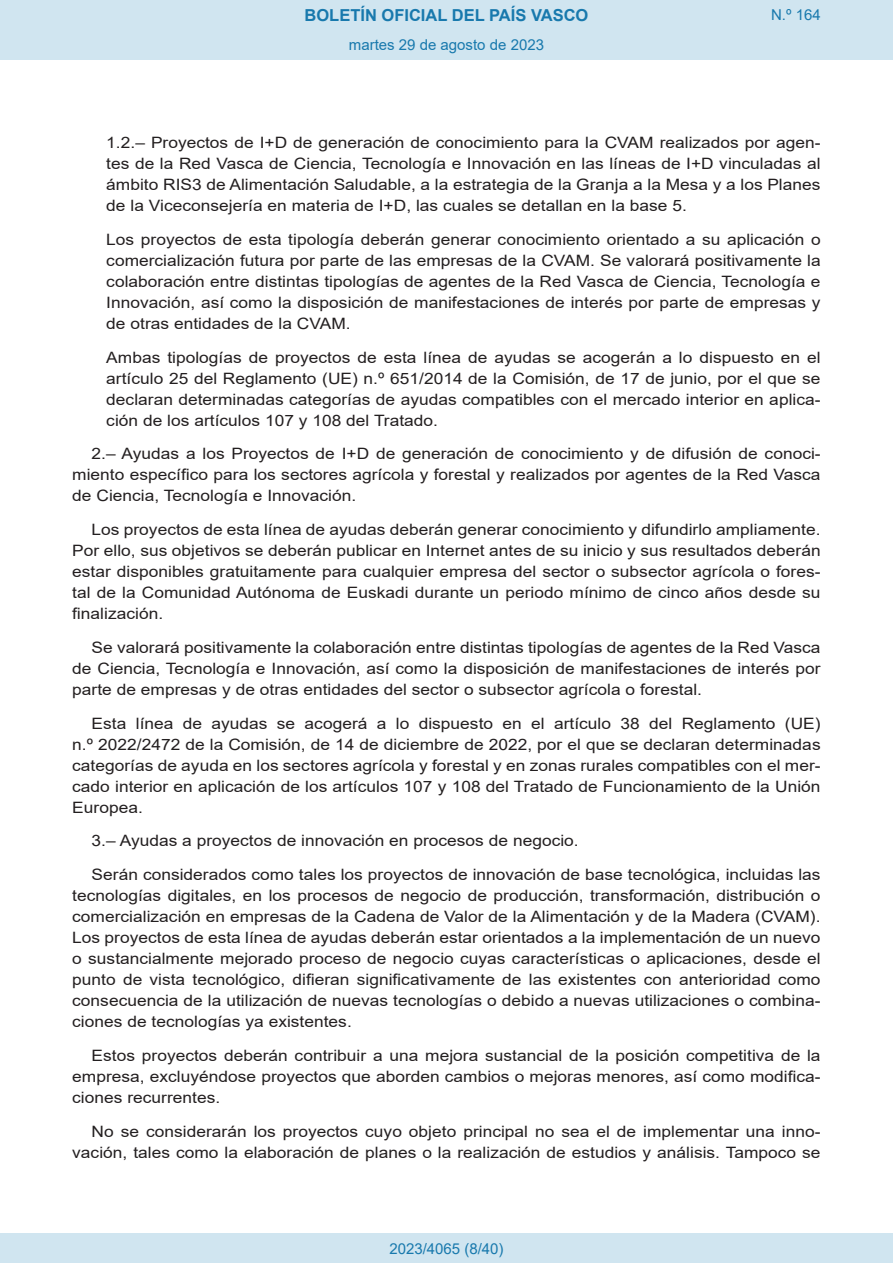
<style>
.page{position:relative;width:893px;height:1263px;background:#fff}
.page>*{position:absolute;margin:0;border:0;box-sizing:border-box;transform-origin:0 0}
.t1{font:700 16.5px "Arial";color:#1879ad}
.BOPVDetalle{font:15.6px/21px "Arial";color:#231f20;text-align:justify;scale:1.11 1}
.BOPVDetalle1{font:15.6px/21px "Arial";color:#231f20;text-align:justify;scale:1.11 1}
.Paginacion_Centro{font:15px "Arial";color:#1879ad}
</style>
<div class="page">
<div style="left:0;top:0;width:893px;height:60px;background:#d0e5f0"></div>
<div style="left:0;top:1233px;width:893px;height:30px;background:#d0e5f0"></div>
<p class="t1" style="left:305px;top:3px;width:285px">BOLETÍN OFICIAL DEL PAÍS VASCO</p>
<p class="Paginacion_Centro" style="left:349px;top:35px;width:197px">martes 29 de agosto de 2023</p>
<p class="Paginacion_Centro" style="left:771px;top:5px;width:51px">N.º 164</p>
<p class="BOPVDetalle1" style="left:106px;top:132px;width:645px">1.2.– Proyectos de I+D de generación de conocimiento para la CVAM realizados por agen&shy;tes de la Red Vasca de Ciencia, Tecnología e Innovación en las líneas de I+D vinculadas al ámbito RIS3 de Alimentación Saludable, a la estrategia de la Granja a la Mesa y a los Planes de la Viceconsejería en materia de I+D, las cuales se detallan en la base 5.</p>
<p class="BOPVDetalle1" style="left:106px;top:229px;width:645px">Los proyectos de esta tipología deberán generar conocimiento orientado a su aplicación o comercialización futura por parte de las empresas de la CVAM. Se valorará positivamente la colaboración entre distintas tipologías de agentes de la Red Vasca de Ciencia, Tecnología e Innovación, así como la disposición de manifestaciones de interés por parte de empresas y de otras entidades de la CVAM.</p>
<p class="BOPVDetalle1" style="left:106px;top:347px;width:645px">Ambas tipologías de proyectos de esta línea de ayudas se acogerán a lo dispuesto en el artículo 25 del Reglamento (UE) n.º 651/2014 de la Comisión, de 17 de junio, por el que se declaran determinadas categorías de ayudas compatibles con el mercado interior en aplica&shy;ción de los artículos 107 y 108 del Tratado.</p>
<p class="BOPVDetalle" style="left:72px;top:443px;width:676px;text-indent:19px">2.– Ayudas a los Proyectos de I+D de generación de conocimiento y de difusión de conoci&shy;miento específico para los sectores agrícola y forestal y realizados por agentes de la Red Vasca de Ciencia, Tecnología e Innovación.</p>
<p class="BOPVDetalle" style="left:72px;top:519px;width:676px;text-indent:19px">Los proyectos de esta línea de ayudas deberán generar conocimiento y difundirlo ampliamente.<br>Por ello, sus objetivos se deberán publicar en Internet antes de su inicio y sus resultados deberán estar disponibles gratuitamente para cualquier empresa del sector o subsector agrícola o fores&shy;tal de la Comunidad Autónoma de Euskadi durante un periodo mínimo de cinco años desde su finalización.</p>
<p class="BOPVDetalle" style="left:72px;top:637px;width:676px;text-indent:19px">Se valorará positivamente la colaboración entre distintas tipologías de agentes de la Red Vasca de Ciencia, Tecnología e Innovación, así como la disposición de manifestaciones de interés por parte de empresas y de otras entidades del sector o subsector agrícola o forestal.</p>
<p class="BOPVDetalle" style="left:72px;top:713px;width:676px;text-indent:19px">Esta línea de ayudas se acogerá a lo dispuesto en el artículo 38 del Reglamento (UE) n.º 2022/2472 de la Comisión, de 14 de diciembre de 2022, por el que se declaran determinadas categorías de ayuda en los sectores agrícola y forestal y en zonas rurales compatibles con el mer&shy;cado interior en aplicación de los artículos 107 y 108 del Tratado de Funcionamiento de la Unión Europea.</p>
<p class="BOPVDetalle" style="left:92px;top:830px;width:440px">3.– Ayudas a proyectos de innovación en procesos de negocio.</p>
<p class="BOPVDetalle" style="left:72px;top:864px;width:676px;text-indent:19px">Serán considerados como tales los proyectos de innovación de base tecnológica, incluidas las tecnologías digitales, en los procesos de negocio de producción, transformación, distribución o comercialización en empresas de la Cadena de Valor de la Alimentación y de la Madera (CVAM).<br>Los proyectos de esta línea de ayudas deberán estar orientados a la implementación de un nuevo o sustancialmente mejorado proceso de negocio cuyas características o aplicaciones, desde el punto de vista tecnológico, difieran significativamente de las existentes con anterioridad como consecuencia de la utilización de nuevas tecnologías o debido a nuevas utilizaciones o combina&shy;ciones de tecnologías ya existentes.</p>
<p class="BOPVDetalle" style="left:72px;top:1045px;width:676px;text-indent:19px">Estos proyectos deberán contribuir a una mejora sustancial de la posición competitiva de la empresa, excluyéndose proyectos que aborden cambios o mejoras menores, así como modifica&shy;ciones recurrentes.</p>
<p class="BOPVDetalle" style="left:72px;top:1121px;width:676px;text-align:right">No se considerarán los proyectos cuyo objeto principal no sea el de implementar una inno&shy;vación, tales como la elaboración de planes o la realización de estudios y análisis. Tampoco se</p>
<p class="Paginacion_Centro" style="left:389px;top:1238px;width:116px">2023/4065 (8/40)</p>
</div>
